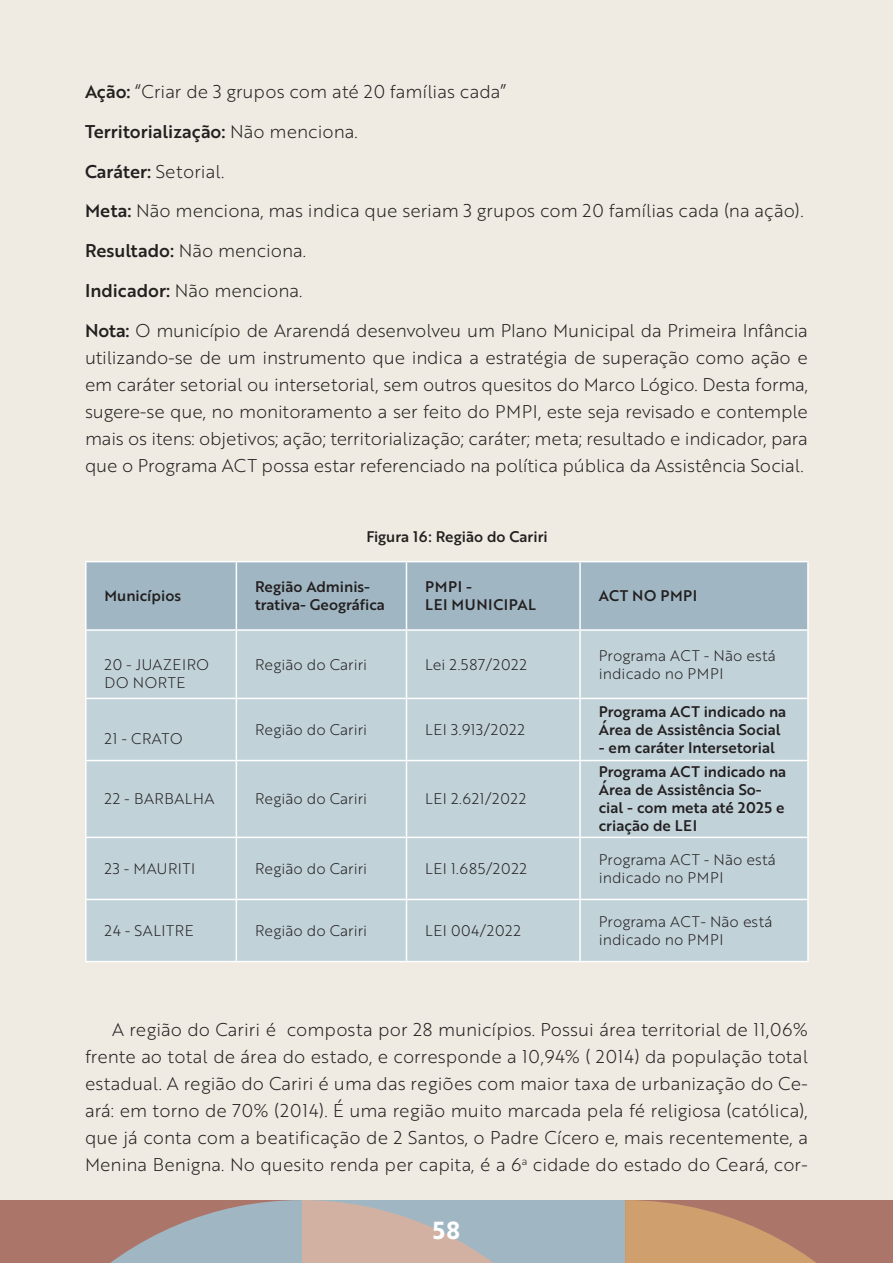
<style>
.page{position:relative;width:893px;height:1263px;background:#efebe2}
.page>*{position:absolute;margin:0;border:0;box-sizing:border-box;transform-origin:0 0}
.t1{font:24px "Brother 1816 Bold";color:#fff}
.t2{font:18px/27px "Brother 1816 Light";color:#231f20;text-align:justify}
.t3{font:18px "Brother 1816 Medium";color:#231f20}
.t4{font:15px/18px "Brother 1816 Medium";color:#231f20}
.t5{font:15px/18px "Brother 1816 Light";letter-spacing:.01em;color:#231f20}
.t6{font:15px/18px "Brother 1816 Light";letter-spacing:.04em;color:#231f20}
.t7{font:15px/18px "Brother 1816 Medium";letter-spacing:.04em;color:#231f20}
.s1{font-family:"Brother 1816 Medium"}
.s2{font-family:"Brother 1816 Light"}
</style>
<div class="page">
<div style="left:87px;top:562px;width:720px;height:67px;background:#a0b7c3"></div>
<div style="left:87px;top:631px;width:720px;height:330px;background:#c1d2d9"></div>
<hr style="left:85px;top:561px;width:151px;height:1px;background:#fff">
<hr style="left:85px;top:562px;width:2px;height:67px;background:#fff">
<hr style="left:236px;top:561px;width:170px;height:1px;background:#fff">
<hr style="left:236px;top:562px;width:1px;height:67px;background:#fff">
<hr style="left:406px;top:561px;width:174px;height:1px;background:#fff">
<hr style="left:406px;top:562px;width:1px;height:67px;background:#fff">
<hr style="left:580px;top:561px;width:229px;height:1px;background:#fff">
<hr style="left:579px;top:562px;width:2px;height:67px;background:#fff">
<hr style="left:807px;top:562px;width:2px;height:67px;background:#fff">
<hr style="left:85px;top:629px;width:151px;height:2px;background:#fff">
<hr style="left:85px;top:631px;width:2px;height:67px;background:#fff">
<hr style="left:236px;top:629px;width:170px;height:2px;background:#fff">
<hr style="left:236px;top:631px;width:1px;height:67px;background:#fff">
<hr style="left:406px;top:629px;width:174px;height:2px;background:#fff">
<hr style="left:406px;top:631px;width:1px;height:67px;background:#fff">
<hr style="left:580px;top:629px;width:229px;height:2px;background:#fff">
<hr style="left:579px;top:631px;width:2px;height:67px;background:#fff">
<hr style="left:807px;top:631px;width:2px;height:67px;background:#fff">
<hr style="left:85px;top:698px;width:151px;height:1px;background:#fff">
<hr style="left:85px;top:699px;width:2px;height:61px;background:#fff">
<hr style="left:236px;top:698px;width:170px;height:1px;background:#fff">
<hr style="left:236px;top:699px;width:1px;height:61px;background:#fff">
<hr style="left:406px;top:698px;width:174px;height:1px;background:#fff">
<hr style="left:406px;top:699px;width:1px;height:61px;background:#fff">
<hr style="left:580px;top:698px;width:229px;height:1px;background:#fff">
<hr style="left:579px;top:699px;width:2px;height:61px;background:#fff">
<hr style="left:807px;top:699px;width:2px;height:61px;background:#fff">
<hr style="left:85px;top:760px;width:151px;height:1px;background:#fff">
<hr style="left:85px;top:761px;width:2px;height:75px;background:#fff">
<hr style="left:236px;top:760px;width:170px;height:1px;background:#fff">
<hr style="left:236px;top:761px;width:1px;height:75px;background:#fff">
<hr style="left:406px;top:760px;width:174px;height:1px;background:#fff">
<hr style="left:406px;top:761px;width:1px;height:75px;background:#fff">
<hr style="left:580px;top:760px;width:229px;height:1px;background:#fff">
<hr style="left:579px;top:761px;width:2px;height:75px;background:#fff">
<hr style="left:807px;top:761px;width:2px;height:75px;background:#fff">
<hr style="left:85px;top:836px;width:151px;height:2px;background:#fff">
<hr style="left:85px;top:838px;width:2px;height:61px;background:#fff">
<hr style="left:236px;top:836px;width:170px;height:2px;background:#fff">
<hr style="left:236px;top:838px;width:1px;height:61px;background:#fff">
<hr style="left:406px;top:836px;width:174px;height:2px;background:#fff">
<hr style="left:406px;top:838px;width:1px;height:61px;background:#fff">
<hr style="left:580px;top:836px;width:229px;height:2px;background:#fff">
<hr style="left:579px;top:838px;width:2px;height:61px;background:#fff">
<hr style="left:807px;top:838px;width:2px;height:61px;background:#fff">
<hr style="left:85px;top:899px;width:151px;height:1px;background:#fff">
<hr style="left:85px;top:900px;width:2px;height:61px;background:#fff">
<hr style="left:236px;top:899px;width:170px;height:1px;background:#fff">
<hr style="left:236px;top:900px;width:1px;height:61px;background:#fff">
<hr style="left:406px;top:899px;width:174px;height:1px;background:#fff">
<hr style="left:406px;top:900px;width:1px;height:61px;background:#fff">
<hr style="left:580px;top:899px;width:229px;height:1px;background:#fff">
<hr style="left:579px;top:900px;width:2px;height:61px;background:#fff">
<hr style="left:807px;top:900px;width:2px;height:61px;background:#fff">
<hr style="left:85px;top:961px;width:151px;height:1px;background:#fff">
<hr style="left:236px;top:961px;width:170px;height:1px;background:#fff">
<hr style="left:406px;top:961px;width:174px;height:1px;background:#fff">
<hr style="left:580px;top:961px;width:229px;height:1px;background:#fff">
<svg style="left:0;top:1200px;width:893px;height:63px;background:#b29b92"></svg>
<p class="t2" style="left:85px;top:77px;width:422px"><span class="s1">Ação:</span> “Criar de 3 grupos com até 20 famílias cada”</p>
<p class="t3" style="left:85px;top:118px;width:274px">Territorialização: <span class="s2">Não menciona.</span></p>
<p class="t2" style="left:85px;top:157px;width:141px"><span class="s1">Caráter:</span> Setorial.</p>
<p class="t2" style="left:85px;top:197px;width:720px"><span class="s1">Meta:</span> Não menciona, mas indica que seriam 3 grupos com 20 famílias cada (na ação).</p>
<p class="t2" style="left:85px;top:236px;width:223px"><span class="s1">Resultado:</span> Não menciona.</p>
<p class="t2" style="left:85px;top:276px;width:219px"><span class="s1">Indicador:</span> Não menciona.</p>
<p class="t2" style="left:85px;top:316px;width:724px"><span class="s1">Nota:</span> O município de Ararendá desenvolveu um Plano Municipal da Primeira Infância utilizando-se de um instrumento que indica a estratégia de superação como ação e em caráter setorial ou intersetorial, sem outros quesitos do Marco Lógico. Desta forma, sugere-se que, no monitoramento a ser feito do PMPI, este seja revisado e contemple mais os itens: objetivos; ação; territorialização; caráter; meta; resultado e indicador, para que o Programa ACT possa estar referenciado na política pública da Assistência Social.</p>
<p class="t4" style="left:366px;top:527px;width:183px">Figura 16: Região do Cariri</p>
<p class="t4" style="left:105px;top:586px;width:78px">Municípios</p>
<p class="t4" style="left:255px;top:577px;width:131px">Região Adminis&shy;trativa- Geográfica</p>
<p class="t7" style="left:425px;top:577px;width:112px">PMPI -<br>LEI MUNICIPAL</p>
<p class="t7" style="left:599px;top:586px;width:100px">ACT NO PMPI</p>
<p class="t6" style="left:105px;top:655px;width:106px">20 - JUAZEIRO<br>DO NORTE</p>
<p class="t5" style="left:255px;top:655px;width:114px">Região do Cariri</p>
<p class="t6" style="left:425px;top:655px;width:103px">Lei 2.587/2022</p>
<p class="t5" style="left:599px;top:646px;width:179px">Programa ACT - Não está indicado no PMPI</p>
<p class="t5" style="left:105px;top:729px;width:80px">21 - CRATO</p>
<p class="t5" style="left:255px;top:720px;width:114px">Região do Cariri</p>
<p class="t6" style="left:425px;top:720px;width:101px">LEI 3.913/2022</p>
<p class="t6" style="left:105px;top:789px;width:112px">22 - BARBALHA</p>
<p class="t5" style="left:255px;top:789px;width:114px">Região do Cariri</p>
<p class="t6" style="left:425px;top:789px;width:102px">LEI 2.621/2022</p>
<p class="t4" style="left:599px;top:702px;width:189px">Programa ACT indicado na<br>Área de Assistência Social</p>
<p class="t4" style="left:599px;top:738px;width:178px">- em caráter Intersetorial</p>
<p class="t4" style="left:599px;top:762px;width:189px">Programa ACT indicado na<br>Área de Assistência So&shy;cial - com meta até 2025 e criação de LEI</p>
<p class="t6" style="left:105px;top:859px;width:92px">23 - MAURITI</p>
<p class="t5" style="left:255px;top:859px;width:114px">Região do Cariri</p>
<p class="t6" style="left:425px;top:859px;width:103px">LEI 1.685/2022</p>
<p class="t5" style="left:599px;top:850px;width:179px">Programa ACT - Não está indicado no PMPI</p>
<p class="t6" style="left:105px;top:921px;width:91px">24 - SALITRE</p>
<p class="t5" style="left:255px;top:921px;width:114px">Região do Cariri</p>
<p class="t6" style="left:425px;top:921px;width:97px">LEI 004/2022</p>
<p class="t5" style="left:599px;top:912px;width:175px">Programa ACT- Não está indicado no PMPI</p>
<p class="t2" style="left:85px;top:1015px;width:724px;text-indent:27px">A região do Cariri é composta por 28 municípios. Possui área territorial de 11,06% frente ao total de área do estado, e corresponde a 10,94% ( 2014) da população total estadual. A região do Cariri é uma das regiões com maior taxa de urbanização do Ce&shy;ará: em torno de 70% (2014). É uma região muito marcada pela fé religiosa (católica), que já conta com a beatificação de 2 Santos, o Padre Cícero e, mais recentemente, a Menina Benigna. No quesito renda per capita, é a 6<sup>a</sup> cidade do estado do Ceará, cor-</p>
<h1 class="t1" style="left:433px;top:1212px;width:29px">58</h1>
</div>
